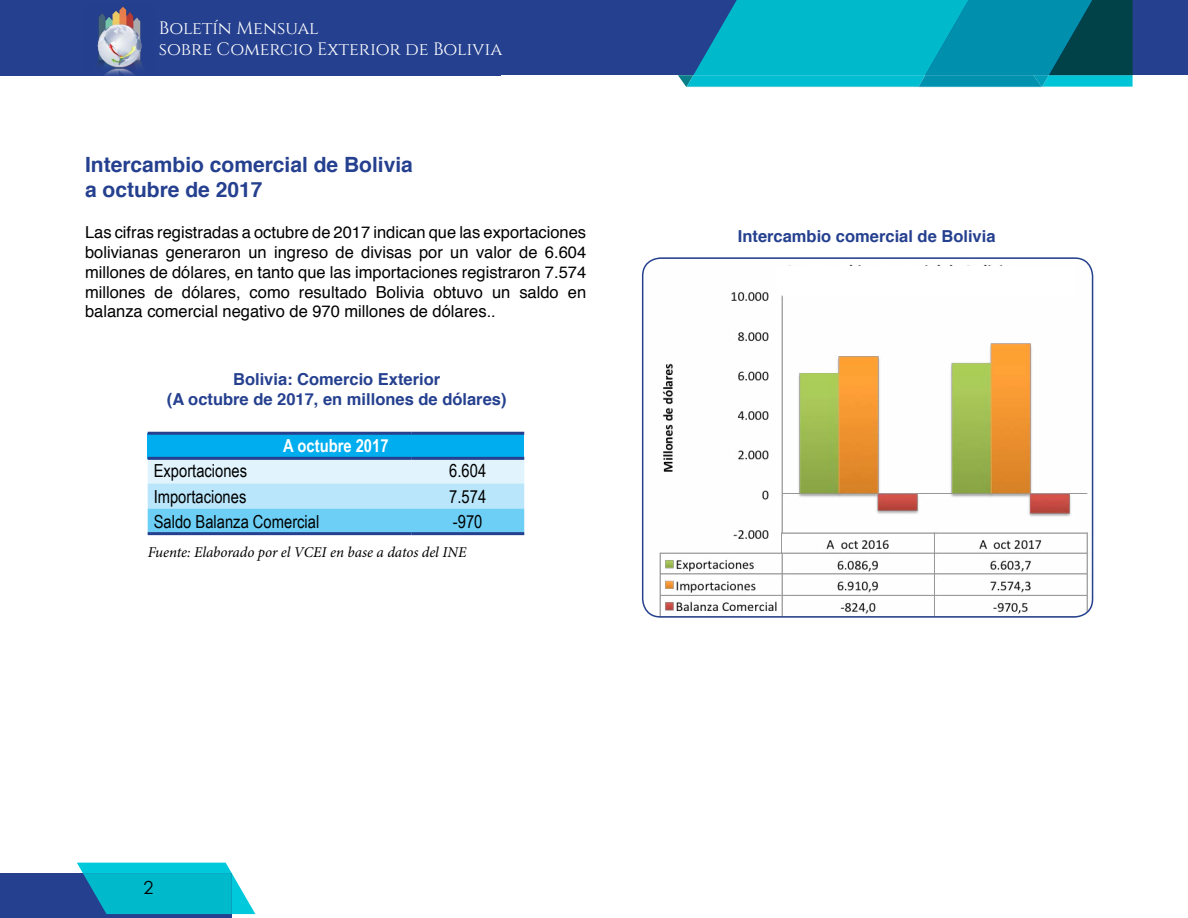
<style>
.page{position:relative;width:1188px;height:918px;background:#fff}
.page>*{position:absolute;margin:0;border:0;box-sizing:border-box;transform-origin:0 0}
.t1{font:700 21px/25.2px "Helvetica";color:#25408f}
.t2{font:18px "Arial Narrow";color:#000}
.t3{font:18px/21.6px "Cinzel";color:#fff}
.t4{font:700 18px "Arial Narrow";color:#fff}
.t5{font:18px "Century Gothic";color:#000}
.t6{font:16.5px/19.8px "Helvetica";color:#000;text-align:justify}
.t7{font:700 16.5px/19.8px "Helvetica";color:#25408f;text-align:center}
.t8{font:italic 15px "Minion Pro";letter-spacing:-.005em;color:#000}
</style>
<div class="page">
<div style="left:493px;top:0;width:695px;height:75px;background:#25408f"></div>
<svg style="left:678px;top:0;width:455px;height:87px;background:#0498b0"></svg>
<div style="left:1px;top:0;width:500px;height:75px;background:#25408f"></div>
<div style="left:0;top:874px;width:231px;height:44px;background:#25408f"></div>
<svg style="left:77px;top:863px;width:178px;height:51px"></svg>
<img style="left:97px;top:6px;width:45px;height:69px">
<div style="left:148px;top:433px;width:376px;height:25px;background:#00aeef"></div>
<svg style="left:148px;top:460px;width:376px;height:72px;background:#ade3f9"></svg>
<hr style="left:148px;top:432px;width:263px;height:3px;background:#25408f">
<hr style="left:411px;top:432px;width:113px;height:3px;background:#25408f">
<hr style="left:148px;top:532px;width:263px;height:3px;background:#25408f">
<hr style="left:411px;top:532px;width:113px;height:3px;background:#25408f">
<hr style="left:148px;top:457px;width:263px;height:3px;background:#25408f">
<hr style="left:411px;top:457px;width:113px;height:3px;background:#25408f">
<img style="left:643px;top:258px;width:450px;height:359px">
<div style="left:642px;top:257px;width:451px;height:361px;border:2px solid #25408f;border-radius:18px"></div>
<div style="left:777px;top:266px;width:299px;height:29px;background:#fff"></div>
<p class="t3" style="left:159px;top:18px;width:345px">Boletín Mensual<br>sobre Comercio Exterior de Bolivia</p>
<p class="t1" style="left:85px;top:152px;width:329px">Intercambio comercial de Bolivia a octubre de 2017</p>
<p class="t6" style="left:85px;top:223px;width:503px">Las cifras registradas a octubre de 2017 indican que las exportaciones bolivianas generaron un ingreso de divisas por un valor de 6.604 millones de dólares, en tanto que las importaciones registraron 7.574 millones de dólares, como resultado Bolivia obtuvo un saldo en balanza comercial negativo de 970 millones de dólares..</p>
<p class="t7" style="left:167px;top:369px;width:341px">Bolivia: Comercio Exterior<br>(A octubre de 2017, en millones de dólares)</p>
<p class="t4" style="left:283px;top:432px;width:107px">A octubre 2017</p>
<p class="t2" style="left:154px;top:458px;width:95px">Exportaciones</p>
<p class="t2" style="left:449px;top:458px;width:38px">6.604</p>
<p class="t2" style="left:154px;top:483px;width:94px">Importaciones</p>
<p class="t2" style="left:449px;top:483px;width:38px">7.574</p>
<p class="t2" style="left:154px;top:508px;width:167px">Saldo Balanza Comercial</p>
<p class="t2" style="left:453px;top:508px;width:31px">-970</p>
<p class="t8" style="left:148px;top:542px;width:320px">Fuente: Elaborado por el VCEI en base a datos del INE</p>
<p class="t5" style="left:143px;top:877px;width:11px">2</p>
<p class="t7" style="left:738px;top:226px;width:259px">Intercambio comercial de Bolivia</p>
</div>
